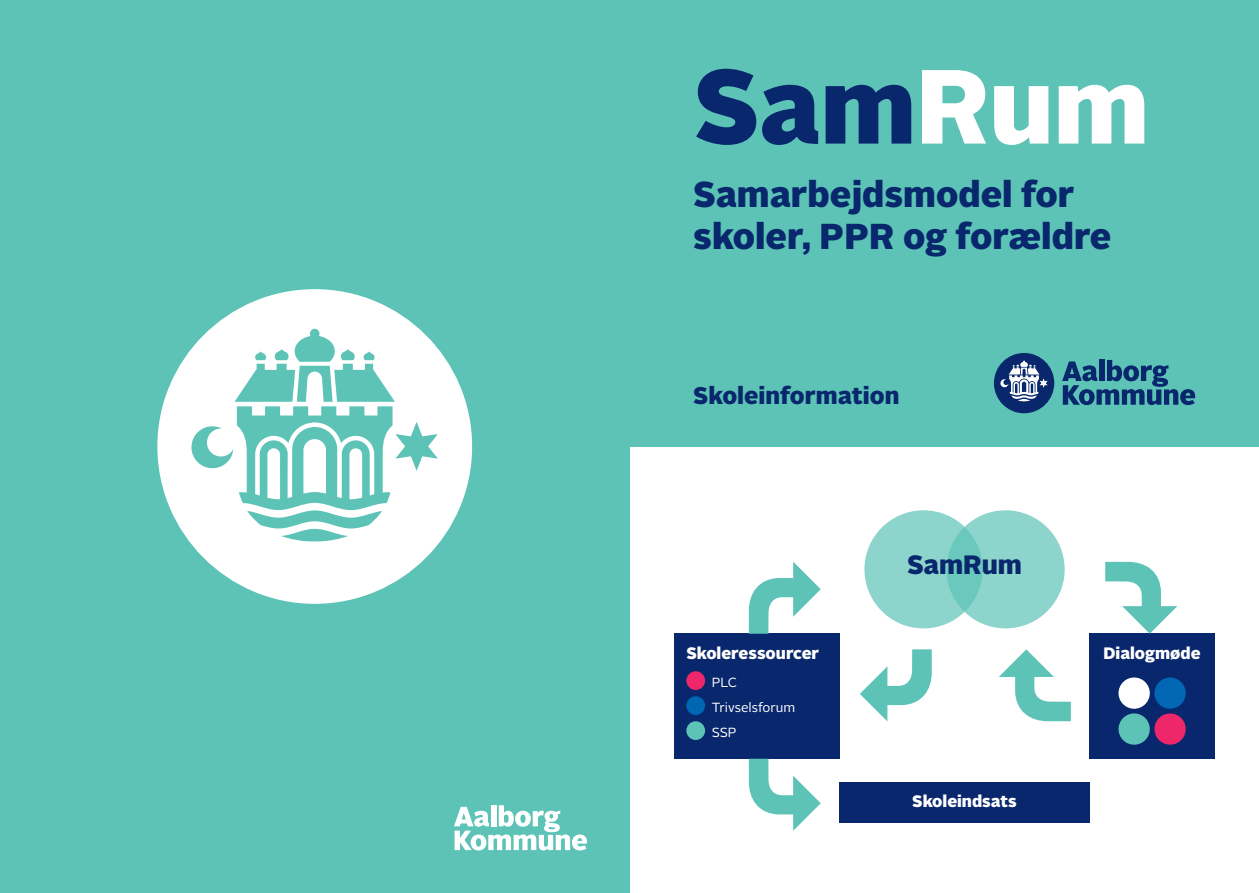
<style>
.page{position:relative;width:1259px;height:893px;background:#fff}
.page>*{position:absolute;margin:0;border:0;box-sizing:border-box;transform-origin:0 0}
.t1{font:900 105px "Alright Sans";color:#08276c}
.t2{font:900 36px/42px "Alright Sans";color:#08276c}
.t3{font:900 26.4px "Alright Sans";color:#08276c}
.t4{font:900 24px "Alright Sans";color:#08276c}
.t5{font:900 16.5px "Alright Sans";color:#fff}
.t6{font:13.2px/25px "Alright Sans";color:#fff}
.s1{color:#fff}
</style>
<div class="page">
<div style="left:629px;top:0;width:630px;height:446px;background:#5cc3b6"></div>
<svg style="left:1062px;top:360px;width:133px;height:45px"></svg>
<svg style="left:994px;top:353px;width:60px;height:60px"></svg>
<div style="left:0;top:0;width:629px;height:893px;background:#5cc3b6"></div>
<svg style="left:157px;top:289px;width:315px;height:315px;fill:#fff"></svg>
<svg style="left:255px;top:422px;width:119px;height:77px"></svg>
<svg style="left:454px;top:805px;width:133px;height:45px"></svg>
<svg style="left:999px;top:649px;width:72px;height:73px"></svg>
<div style="left:839px;top:782px;width:250px;height:41px;background:#08276c"></div>
<div style="left:674px;top:634px;width:165px;height:125px;background:#08276c"></div>
<div style="left:686px;top:671px;width:19px;height:19px;background:#ed2769;border-radius:50%"></div>
<div style="left:686px;top:696px;width:19px;height:19px;background:#0166b3;border-radius:50%"></div>
<div style="left:686px;top:721px;width:19px;height:19px;background:#5cc3b6;border-radius:50%"></div>
<div style="left:1089px;top:634px;width:125px;height:125px;background:#08276c"></div>
<div style="left:1118px;top:677px;width:31px;height:32px;background:#fff;border-radius:50%"></div>
<div style="left:1154px;top:677px;width:31px;height:32px;background:#0166b3;border-radius:50%"></div>
<div style="left:1118px;top:713px;width:31px;height:32px;background:#5cc3b6;border-radius:50%"></div>
<div style="left:1154px;top:713px;width:31px;height:32px;background:#ed2769;border-radius:50%"></div>
<svg style="left:860px;top:649px;width:72px;height:72px"></svg>
<svg style="left:1105px;top:561px;width:72px;height:73px"></svg>
<svg style="left:748px;top:562px;width:72px;height:72px"></svg>
<svg style="left:748px;top:759px;width:72px;height:72px"></svg>
<div style="left:864px;top:510px;width:118px;height:118px;background:#8dd5cc;border-radius:50%"></div>
<svg style="left:946px;top:510px;width:118px;height:118px;background:#86d2c9"></svg>
<h1 class="t1" style="left:693px;top:32px;width:457px">Sam<span class="s1">Rum</span></h1>
<p class="t2" style="left:693px;top:173px;width:419px">Samarbejdsmodel for skoler, PPR og forældre</p>
<p class="t4" style="left:693px;top:378px;width:208px">Skoleinformation</p>
<p class="t5" style="left:686px;top:641px;width:134px">Skoleressourcer</p>
<p class="t6" style="left:711px;top:670px;width:85px">PLC<br>Trivselsforum<br>SSP</p>
<p class="t3" style="left:907px;top:546px;width:116px">SamRum</p>
<p class="t5" style="left:912px;top:790px;width:106px">Skoleindsats</p>
<p class="t5" style="left:1103px;top:641px;width:99px">Dialogmøde</p>
</div>
